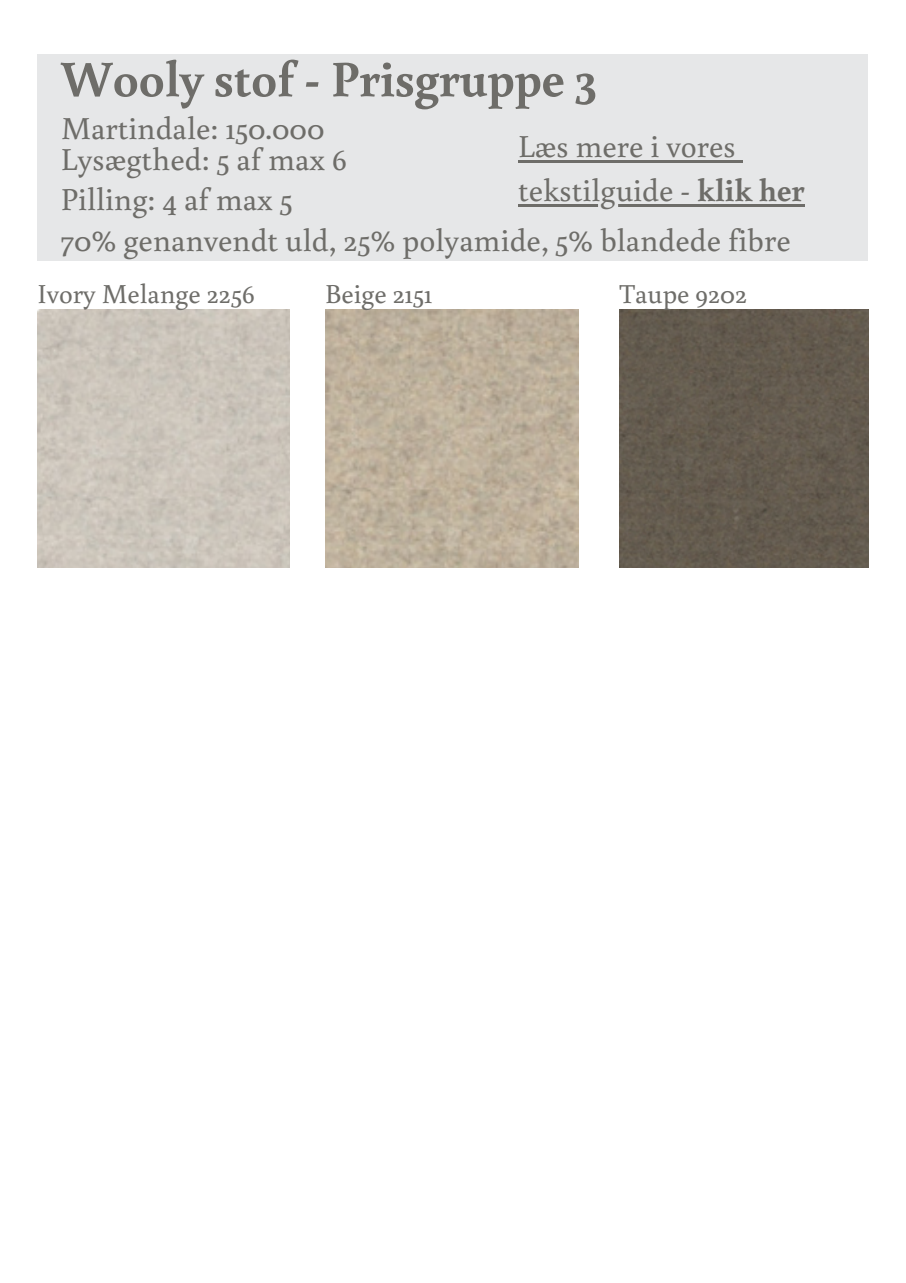
<style>
.page{position:relative;width:906px;height:1283px;background:#fff}
.page>*{position:absolute;margin:0;border:0;box-sizing:border-box;transform-origin:0 0}
.t1{font:700 51px "Buenard";color:#6e6d69}
.t2{font:32px "Buenard";color:#6e6d69}
.t3{font:27.4px "Buenard";color:#6e6d69}
.s1{font-weight:700}
</style>
<div class="page">
<div style="left:37px;top:54px;width:831px;height:207px;background:#e6e7e8"></div>
<div style="left:619px;top:309px;width:249px;height:258px;background:#645b4f"></div>
<hr style="left:518px;top:160px;width:217px;height:3px;background:#6e6d69">
<svg style="left:735px;top:160px;width:7px;height:3px"></svg>
<hr style="left:518px;top:204px;width:179px;height:3px;background:#6e6d69">
<hr style="left:697px;top:204px;width:107px;height:3px;background:#6e6d69">
<p class="t1" style="left:61px;top:44px;width:537px">Wooly stof - Prisgruppe 3</p>
<p class="t2" style="left:518px;top:124px;width:219px">Læs mere i vores</p>
<p class="t2" style="left:518px;top:168px;width:288px">tekstilguide - <span class="s1">klik her</span></p>
<p class="t2" style="left:61px;top:106px;width:264px">Martindale: 150.000</p>
<p class="t2" style="left:61px;top:137px;width:287px">Lysægthed: 5 af max 6</p>
<p class="t2" style="left:61px;top:177px;width:233px">Pilling: 4 af max 5</p>
<p class="t2" style="left:61px;top:218px;width:731px">70% genanvendt uld, 25% polyamide, 5% blandede fibre</p>
<p class="t3" style="left:37px;top:274px;width:219px">Ivory Melange 2256</p>
<p class="t3" style="left:325px;top:274px;width:109px">Beige 2151</p>
<p class="t3" style="left:619px;top:274px;width:129px">Taupe 9202</p>
</div>
